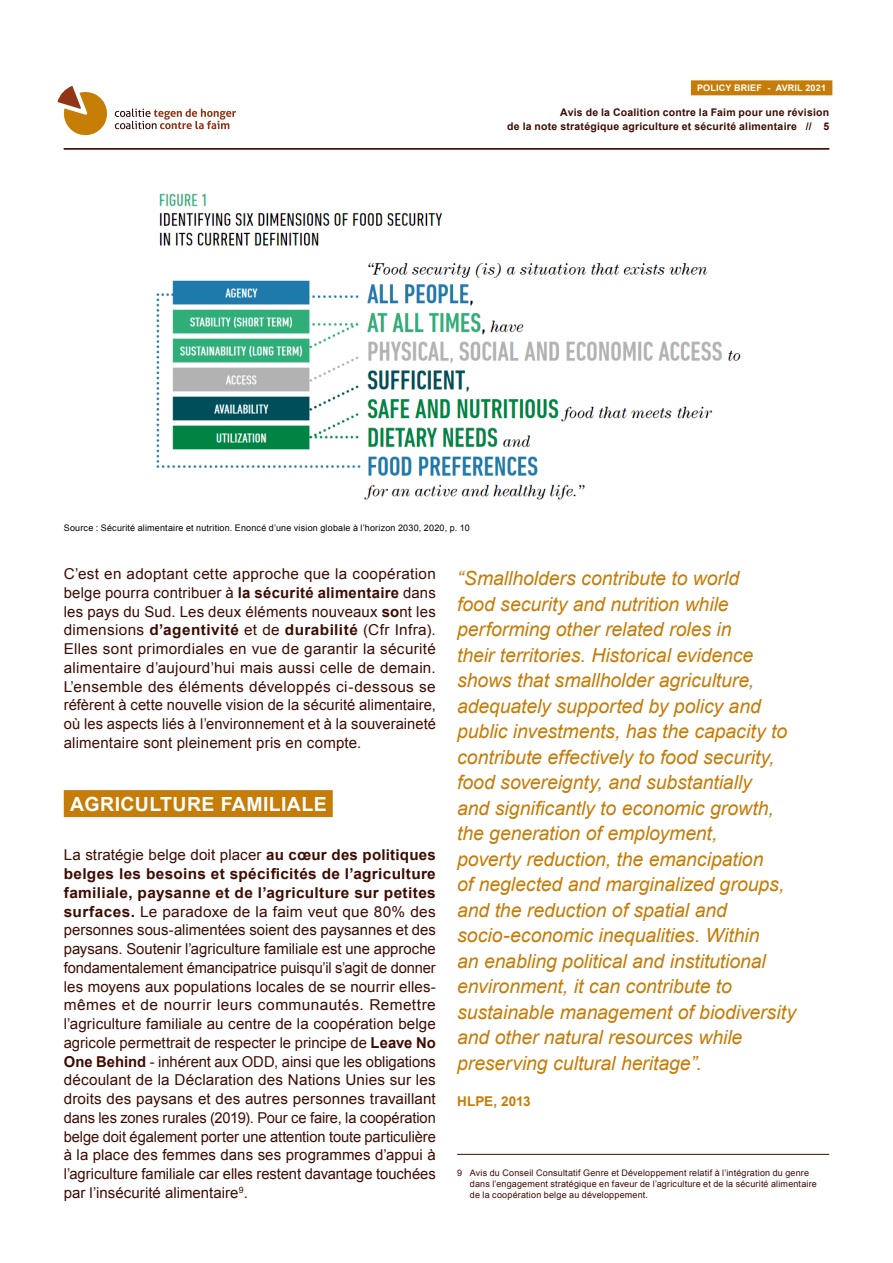
<style>
.page{position:relative;width:893px;height:1263px;background:#fff}
.page>*{position:absolute;margin:0;border:0;box-sizing:border-box;transform-origin:0 0}
.t1{font:italic 19.5px/25.5px "Arial";letter-spacing:-.005em;color:#c57c08}
.t2{font:700 19.5px "Arial";letter-spacing:.02em;color:#fff}
.t3{font:15px/18.8px "Arial";letter-spacing:.005em;color:#3d0c02;text-align:justify}
.t4{font:700 13.5px "Arial";color:#c57c08}
.t5{font:700 10.5px/13.5px "Arial";letter-spacing:.02em;color:#3d0c02;text-align:right}
.t6{font:9px/10.8px "Arial";letter-spacing:.02em;color:#3d0c02}
.t7{font:9px "Arial";letter-spacing:.02em;color:#000}
.t8{font:700 9px "Arial";letter-spacing:.02em;color:#fff}
.s1{font-weight:700}
</style>
<div class="page">
<div style="left:691px;top:80px;width:141px;height:15px;background:#c57c08"></div>
<svg style="left:57px;top:86px;width:179px;height:49px"></svg>
<hr style="left:457px;top:1154px;width:372px;height:1px;background:#3d0c02">
<div style="left:64px;top:790px;width:269px;height:27px;background:#c57c08"></div>
<img style="left:156px;top:193px;width:585px;height:307px">
<hr style="left:64px;top:148px;width:765px;height:1px;background:#3d0c02">
<p class="t8" style="left:697px;top:83px;width:130px">POLICY BRIEF - AVRIL 2021</p>
<p class="t5" style="left:507px;top:107px;width:323px">Avis de la Coalition contre la Faim pour une révision<br>de la note stratégique agriculture et sécurité alimentaire // 5</p>
<p class="t7" style="left:64px;top:525px;width:407px">Source : Sécurité alimentaire et nutrition. Enoncé d’une vision globale à l’horizon 2030, 2020, p. 10</p>
<p class="t3" style="left:64px;top:566px;width:374px">C’est en adoptant cette approche que la coopération belge pourra contribuer à <span class="s1">la sécurité alimentaire</span> dans les pays du Sud. Les deux éléments nouveaux <span class="s1">so</span>nt les dimensions <span class="s1">d’agentivité</span> et de <span class="s1">durabilité</span> (Cfr Infra).<br>Elles sont primordiales en vue de garantir la sécurité alimentaire d’aujourd’hui mais aussi celle de demain.<br>L’ensemble des éléments développés ci-dessous se réfèrent à cette nouvelle vision de la sécurité alimentaire, où les aspects liés à l’environnement et à la souveraineté alimentaire sont pleinement pris en compte.</p>
<h1 class="t2" style="left:70px;top:797px;width:258px">AGRICULTURE FAMILIALE</h1>
<p class="t3" style="left:64px;top:847px;width:374px">La stratégie belge doit placer <span class="s1">au cœur des politiques belges les besoins et spécificités de l’agriculture familiale, paysanne et de l’agriculture sur petites surfaces.</span> Le paradoxe de la faim veut que 80% des personnes sous-alimentées soient des paysannes et des paysans. Soutenir l’agriculture familiale est une approche fondamentalement émancipatrice puisqu’il s’agit de donner les moyens aux populations locales de se nourrir elles&shy;mêmes et de nourrir leurs communautés. Remettre l’agriculture familiale au centre de la coopération belge agricole permettrait de respecter le principe de <span class="s1">Leave No One Behind</span> - inhérent aux ODD, ainsi que les obligations découlant de la Déclaration des Nations Unies sur les droits des paysans et des autres personnes travaillant dans les zones rurales (2019). Pour ce faire, la coopération belge doit également porter une attention toute particulière à la place des femmes dans ses programmes d’appui à l’agriculture familiale car elles restent davantage touchées par l’insécurité alimentaire<sup>9</sup>.</p>
<p class="t1" style="left:457px;top:567px;width:340px">“Smallholders contribute to world<br>food security and nutrition while performing other related roles in<br>their territories. Historical evidence shows that smallholder agriculture, adequately supported by policy and public investments, has the capacity to contribute effectively to food security, food sovereignty, and substantially<br>and significantly to economic growth, the generation of employment,<br>poverty reduction, the emancipation<br>of neglected and marginalized groups, and the reduction of spatial and socio-economic inequalities. Within<br>an enabling political and institutional environment, it can contribute to sustainable management of biodiversity and other natural resources while preserving cultural heritage”.</p>
<p class="t4" style="left:457px;top:1096px;width:75px">HLPE, 2013</p>
<p class="t6" style="left:470px;top:1168px;width:349px;text-indent:-13px">9 Avis du Conseil Consultatif Genre et Développement relatif à l’intégration du genre dans l’engagement stratégique en faveur de l’agriculture et de la sécurité alimentaire de la coopération belge au développement.</p>
</div>
